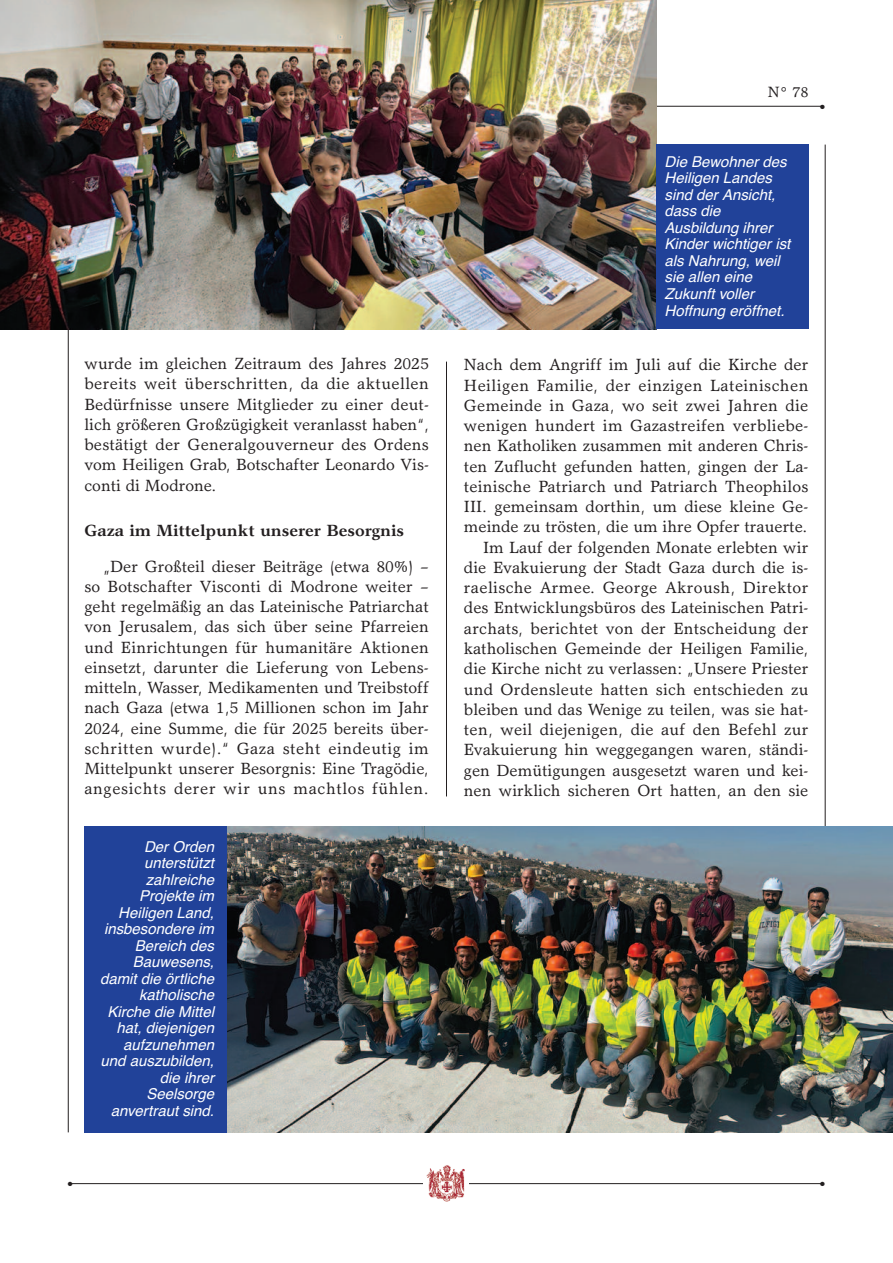
<style>
.page{position:relative;width:893px;height:1263px;background:#fff}
.page>*{position:absolute;margin:0;border:0;box-sizing:border-box;transform-origin:0 0}
.t1{font:16.35px/20.2px "Garth Graphic";color:#231f20;text-align:justify}
.t2{font:700 16.35px "Garth Graphic";color:#231f20}
.t3{font:italic 15px/16.5px "Helvetica";color:#fff;text-align:right}
.t4{font:15px "Garth Graphic";color:#231f20}
.t5{font:6px "Zapf Dingbats";color:#231f20}
</style>
<div class="page">
<hr style="left:69px;top:1183px;width:754px;height:1px;background:#231f20">
<div style="left:424px;top:1164px;width:45px;height:41px;background:#fff"></div>
<img style="left:426px;top:1165px;width:39px;height:37px">
<hr style="left:68px;top:145px;width:1px;height:987px;background:#231f20">
<hr style="left:825px;top:145px;width:1px;height:987px;background:#231f20">
<hr style="left:446px;top:362px;width:1px;height:434px;background:#231f20">
<img style="left:227px;top:826px;width:666px;height:306px">
<div style="left:84px;top:826px;width:143px;height:306px;background:#214299"></div>
<hr style="left:69px;top:106px;width:754px;height:1px;background:#231f20">
<img style="left:0;top:0;width:656px;height:329px">
<div style="left:656px;top:145px;width:152px;height:184px;background:#214299"></div>
<p class="t1" style="left:84px;top:355px;width:346px">wurde im gleichen Zeitraum des Jahres 2025 bereits weit überschritten, da die aktuellen Bedürfnisse unsere Mitglieder zu einer deut&shy;lich größeren Großzügigkeit veranlasst haben“, bestätigt der Generalgouverneur des Ordens vom Heiligen Grab, Botschafter Leonardo Vis&shy;conti di Modrone.</p>
<p class="t2" style="left:84px;top:524px;width:321px">Gaza im Mittelpunkt unserer Besorgnis</p>
<p class="t1" style="left:84px;top:558px;width:346px;text-indent:19px">„Der Großteil dieser Beiträge (etwa 80%) – so Botschafter Visconti di Modrone weiter – geht regelmäßig an das Lateinische Patriarchat von Jerusalem, das sich über seine Pfarreien und Einrichtungen für humanitäre Aktionen einsetzt, darunter die Lieferung von Lebens&shy;mitteln, Wasser, Medikamenten und Treibstoff nach Gaza (etwa 1,5 Millionen schon im Jahr 2024, eine Summe, die für 2025 bereits über&shy;schritten wurde).“ Gaza steht eindeutig im Mittelpunkt unserer Besorgnis: Eine Tragödie, angesichts derer wir uns machtlos fühlen.</p>
<p class="t3" style="left:100px;top:838px;width:115px">Der Orden unterstützt zahlreiche<br>Projekte im<br>Heiligen Land, insbesondere im<br>Bereich des<br>Bauwesens, damit die örtliche katholische<br>Kirche die Mittel hat, diejenigen aufzunehmen und auszubilden, die ihrer<br>Seelsorge anvertraut sind.</p>
<p class="t4" style="left:768px;top:86px;width:42px">N° 78</p>
<p class="t5" style="left:820px;top:103px;width:6px">●</p>
<p class="t3" style="left:665px;top:154px;width:127px;text-align:left">Die Bewohner des<br>Heiligen Landes sind der Ansicht, dass die<br>Ausbildung ihrer<br>Kinder wichtiger ist als Nahrung, weil sie allen eine<br>Zukunft voller<br>Hoffnung eröffnet.</p>
<p class="t1" style="left:464px;top:356px;width:346px;text-align:right">Nach dem Angriff im Juli auf die Kirche der Heiligen Familie, der einzigen Lateinischen Gemeinde in Gaza, wo seit zwei Jahren die wenigen hundert im Gazastreifen verbliebe&shy;nen Katholiken zusammen mit anderen Chris&shy;ten Zuflucht gefunden hatten, gingen der La&shy;teinische Patriarch und Patriarch Theophilos III. gemeinsam dorthin, um diese kleine Ge&shy;meinde zu trösten, die um ihre Opfer trauerte.<br>Im Lauf der folgenden Monate erlebten wir die Evakuierung der Stadt Gaza durch die is&shy;raelische Armee. George Akroush, Direktor des Entwicklungsbüros des Lateinischen Patri&shy;archats, berichtet von der Entscheidung der katholischen Gemeinde der Heiligen Familie, die Kirche nicht zu verlassen: „Unsere Priester und Ordensleute hatten sich entschieden zu bleiben und das Wenige zu teilen, was sie hat&shy;ten, weil diejenigen, die auf den Befehl zur Evakuierung hin weggegangen waren, ständi&shy;gen Demütigungen ausgesetzt waren und kei&shy;nen wirklich sicheren Ort hatten, an den sie</p>
<p class="t5" style="left:68px;top:1180px;width:6px">●</p>
<p class="t5" style="left:820px;top:1180px;width:6px">●</p>
</div>
